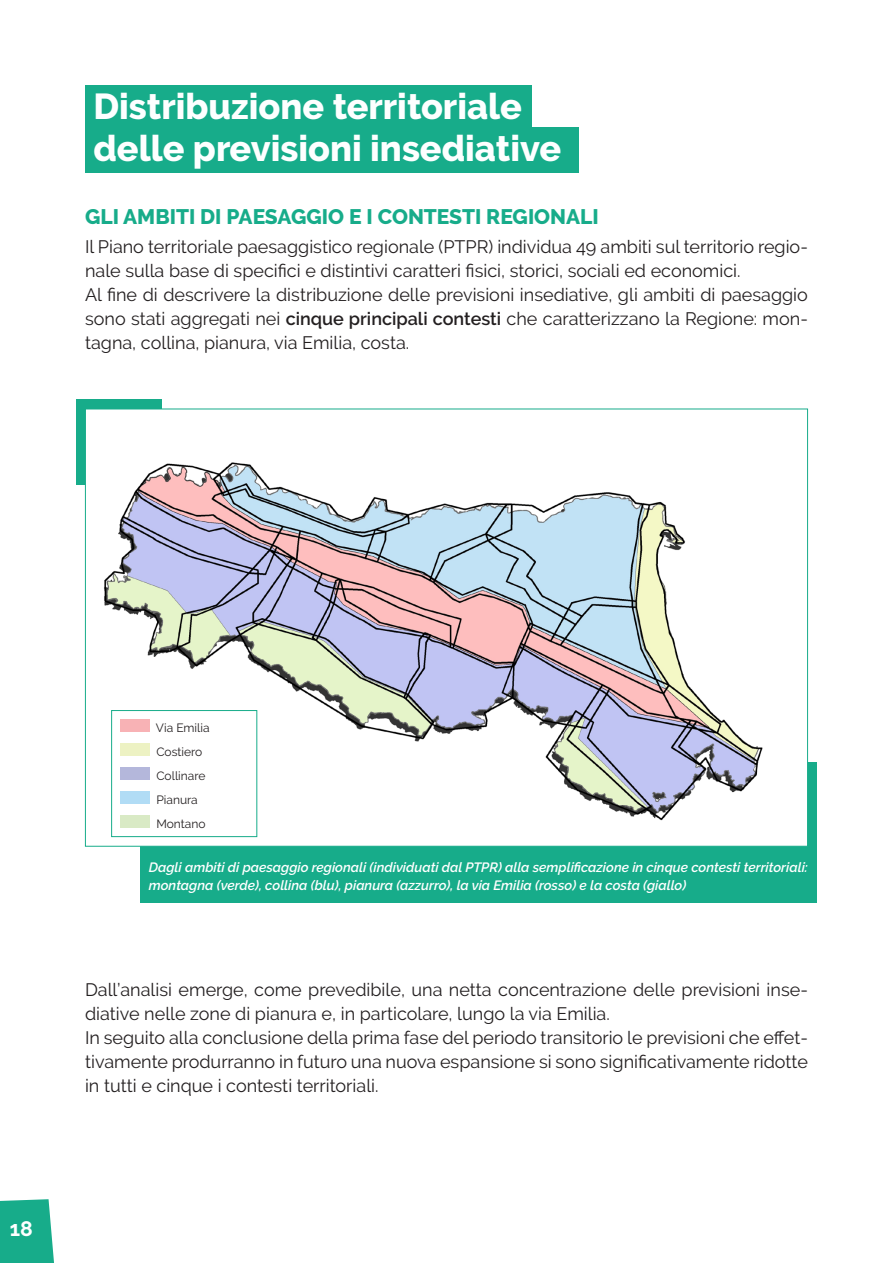
<style>
.page{position:relative;width:893px;height:1263px;background:#fff}
.page>*{position:absolute;margin:0;border:0;box-sizing:border-box;transform-origin:0 0}
.t1{font:800 36px "Raleway";color:#fdffff}
.t2{font:800 21px "Raleway";color:#17ac8a}
.t3{font:700 21px "Raleway";color:#fff}
.t4{font:18px/24px "Raleway";color:#231f20}
.t5{font:italic 600 13.5px/18px "Raleway";color:#fff}
.t6{font:12px/24px "Raleway";color:#231f20}
.s1{font-weight:600}
</style>
<div class="page">
<svg style="left:0;top:1199px;width:54px;height:64px;background:#26b191"></svg>
<div style="left:140px;top:762px;width:676px;height:140px;background:#17ac8a"></div>
<div style="left:77px;top:400px;width:85px;height:85px;background:#17ac8a"></div>
<div style="left:85px;top:409px;width:723px;height:438px;background:#fff;border:1px solid #17ac8a"></div>
<div style="left:85px;top:128px;width:493px;height:45px;background:#17ac8a"></div>
<div style="left:85px;top:85px;width:446px;height:46px;background:#17ac8a"></div>
<img style="left:104px;top:462px;width:659px;height:373px">
<div style="left:112px;top:710px;width:145px;height:127px;background:#fff"></div>
<div style="left:120px;top:719px;width:30px;height:13px;background:#f8b2b5"></div>
<div style="left:120px;top:743px;width:30px;height:13px;background:#edf2c3"></div>
<div style="left:120px;top:767px;width:30px;height:13px;background:#b4b7db"></div>
<div style="left:120px;top:791px;width:30px;height:13px;background:#b1dcf5"></div>
<div style="left:120px;top:815px;width:30px;height:13px;background:#d9eac5"></div>
<div style="left:111px;top:710px;width:146px;height:127px;border:1px solid #17ac8a"></div>
<h1 class="t1" style="left:93px;top:86px;width:430px">Distribuzione territoriale</h1>
<h1 class="t1" style="left:93px;top:128px;width:469px">delle previsioni insediative</h1>
<p class="t2" style="left:85px;top:205px;width:515px">GLI AMBITI DI PAESAGGIO E I CONTESTI REGIONALI</p>
<p class="t4" style="left:85px;top:234px;width:724px">Il Piano territoriale paesaggistico regionale (PTPR) individua 49 ambiti sul territorio regio&shy;nale sulla base di specifici e distintivi caratteri fisici, storici, sociali ed economici.<br>Al fine di descrivere la distribuzione delle previsioni insediative, gli ambiti di paesaggio sono stati aggregati nei <span class="s1">cinque principali contesti</span> che caratterizzano la Regione: mon&shy;tagna, collina, pianura, via Emilia, costa.</p>
<p class="t3" style="left:10px;top:1216px;width:25px">18</p>
<p class="t6" style="left:156px;top:715px;width:55px">Via Emilia<br>Costiero<br>Collinare<br>Pianura<br>Montano</p>
<p class="t5" style="left:149px;top:858px;width:661px">Dagli ambiti di paesaggio regionali (individuati dal PTPR) alla semplificazione in cinque contesti territoriali: montagna (verde), collina (blu), pianura (azzurro), la via Emilia (rosso) e la costa (giallo)</p>
<p class="t4" style="left:85px;top:977px;width:724px">Dall’analisi emerge, come prevedibile, una netta concentrazione delle previsioni inse&shy;diative nelle zone di pianura e, in particolare, lungo la via Emilia.<br>In seguito alla conclusione della prima fase del periodo transitorio le previsioni che effet&shy;tivamente produrranno in futuro una nuova espansione si sono significativamente ridotte in tutti e cinque i contesti territoriali.</p>
</div>
